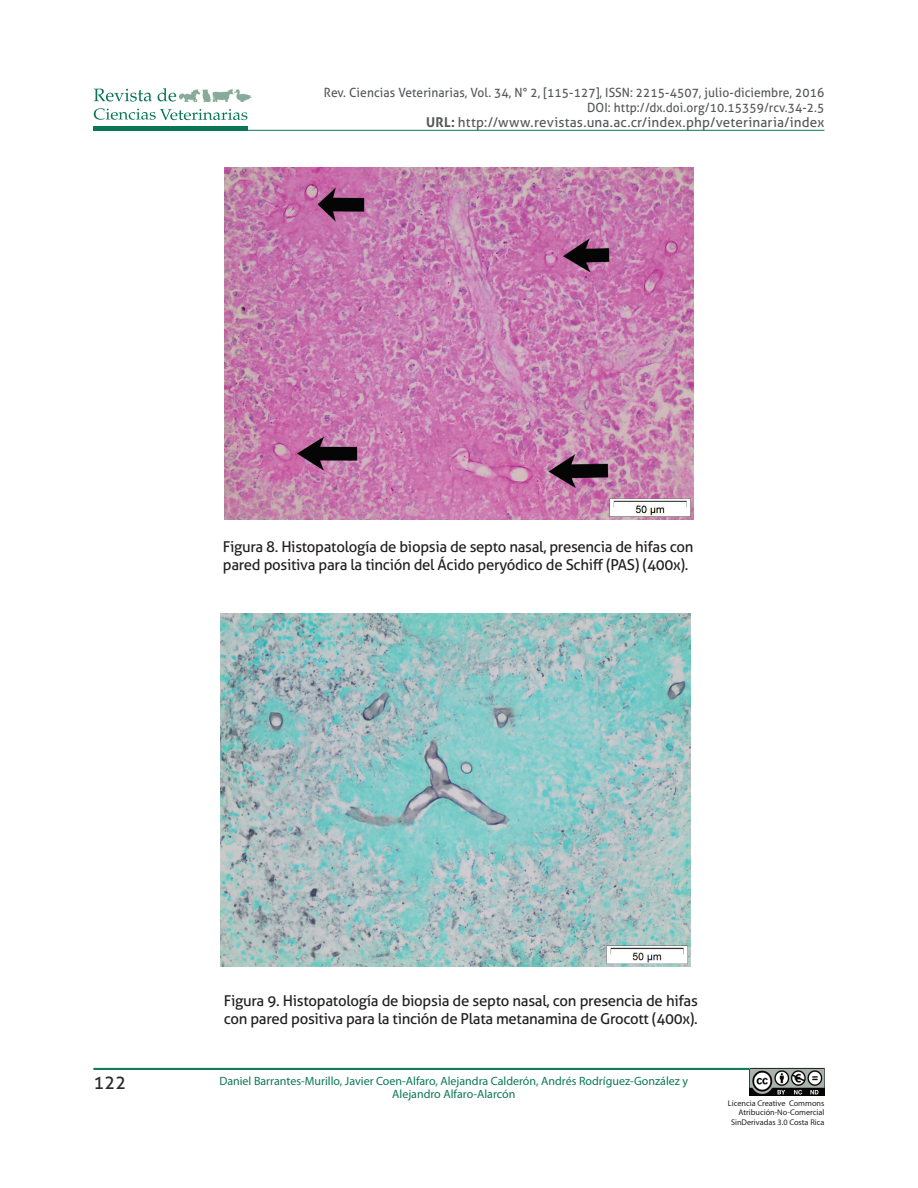
<style>
.page{position:relative;width:918px;height:1188px;background:#fff}
.page>*{position:absolute;margin:0;border:0;box-sizing:border-box;transform-origin:0 0}
.t1{font:19.05px "Aller";color:#2e2b2c;scale:.94 1}
.t2{font:15px/18px "Aller";letter-spacing:-.02em;color:#231f20}
.t3{font:13.5px "Aller";letter-spacing:.01em;color:#57585a}
.t4{font:12.75px/15px "Aller";letter-spacing:.01em;color:#57585a;text-align:right;scale:.94 1}
.t5{font:12px/13.5px "Myriad Pro";color:#0a7756;text-align:center}
.t6{font:8.25px/9.8px "Myriad Pro";color:#231f20;text-align:right}
.s1{font-weight:700}
</style>
<div class="page">
<svg style="left:94px;top:89px;width:58px;height:13px"></svg>
<svg style="left:158px;top:88px;width:18px;height:14px"></svg>
<svg style="left:94px;top:108px;width:153px;height:12px"></svg>
<hr style="left:94px;top:126px;width:154px;height:4px;background:#0a7756">
<img style="left:179px;top:89px;width:73px;height:12px">
<hr style="left:94px;top:130px;width:730px;height:1px;background:#0a7756">
<hr style="left:94px;top:1069px;width:730px;height:1px;background:#0a7756">
<hr style="left:94px;top:1068px;width:730px;height:1px;background:#0a7756">
<img style="left:749px;top:1069px;width:75px;height:26px">
<img style="left:224px;top:167px;width:470px;height:352px">
<img style="left:220px;top:614px;width:471px;height:352px">
<p class="t4" style="left:324px;top:85px;width:534px">Rev. Ciencias Veterinarias, Vol. 34, N° 2, [115-127], ISSN: 2215-4507, julio-diciembre, 2016<br>DOI: http://dx.doi.org/10.15359/rcv.34-2.5</p>
<p class="t3" style="left:426px;top:114px;width:400px"><span class="s1">URL:</span> http://www.revistas.una.ac.cr/index.php/veterinaria/index</p>
<p class="t2" style="left:223px;top:538px;width:472px">Figura 8. Histopatología de biopsia de septo nasal, presencia de hifas con pared positiva para la tinción del Ácido peryódico de Schiff (PAS) (400x).</p>
<p class="t2" style="left:224px;top:991px;width:476px">Figura 9. Histopatología de biopsia de septo nasal, con presencia de hifas con pared positiva para la tinción de Plata metanamina de Grocott (400x).</p>
<p class="t1" style="left:94px;top:1071px;width:36px">122</p>
<p class="t5" style="left:219px;top:1074px;width:470px">Daniel Barrantes-Murillo, Javier Coen-Alfaro, Alejandra Calderón, Andrés Rodríguez-González y<br>Alejandro Alfaro-Alarcón</p>
<p class="t6" style="left:728px;top:1098px;width:98px">Licencia Creative Commons<br>Atribución-No-Comercial<br>SinDerivadas 3.0 Costa Rica</p>
</div>
